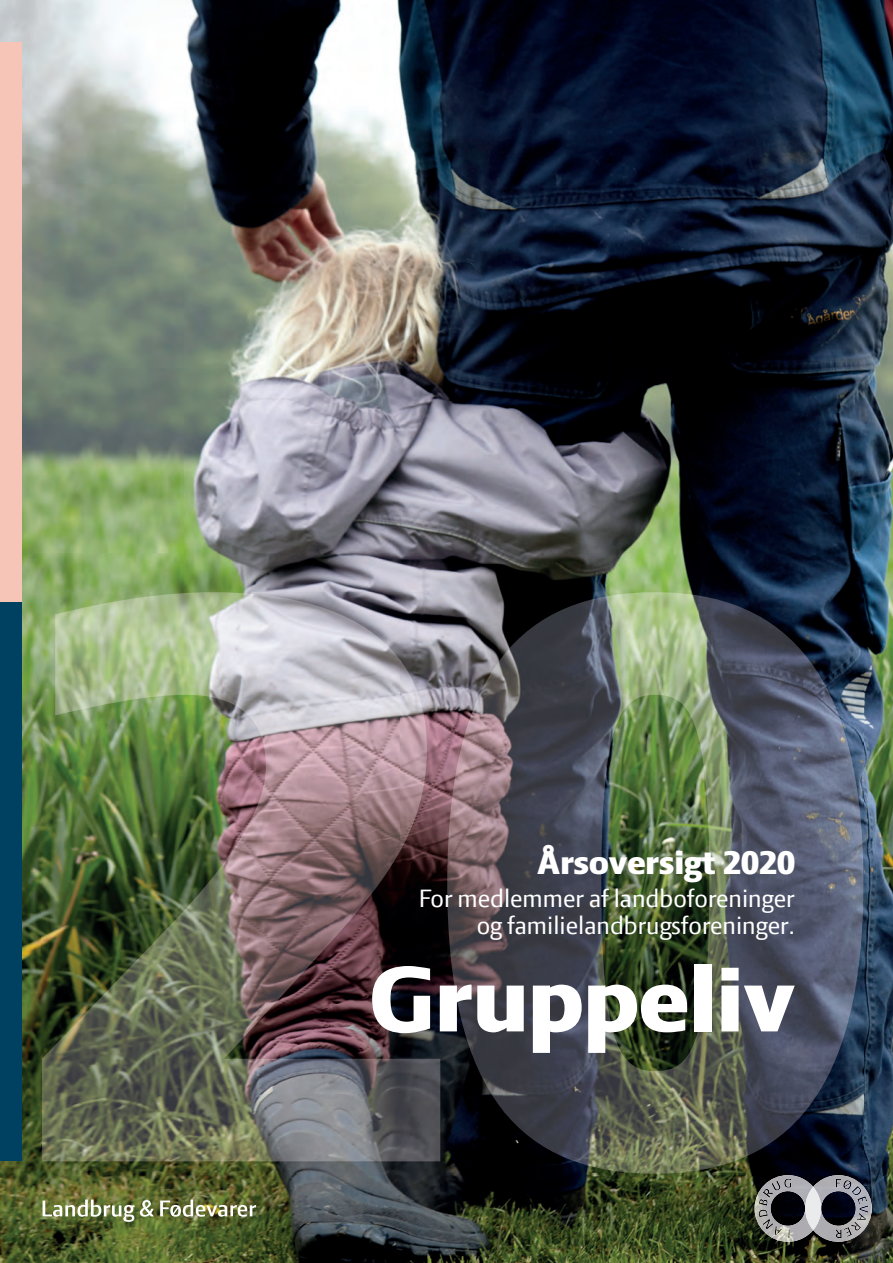
<style>
.page{position:relative;width:893px;height:1263px;background:#fff}
.page>*{position:absolute;margin:0;border:0;box-sizing:border-box;transform-origin:0 0}
.t1{font:800 99px "LF Press Sans";color:#fff}
.t2{font:800 36px "LF Press Sans";color:#fff}
.t3{font:27px/27px "LF Press Sans";color:#fff;text-align:right}
</style>
<div class="page">
<img style="left:0;top:0;width:893px;height:1263px">
<img style="left:42px;top:592px;width:821px;height:582px">
<svg style="left:43px;top:1199px;width:91px;height:23px"></svg>
<svg style="left:140px;top:1200px;width:14px;height:17px"></svg>
<svg style="left:160px;top:1199px;width:96px;height:18px"></svg>
<img style="left:755px;top:1175px;width:50px;height:67px">
<img style="left:805px;top:1175px;width:67px;height:67px">
<img style="left:805px;top:1187px;width:16px;height:43px">
<img style="left:837px;top:1181px;width:28px;height:56px">
<div style="left:0;top:602px;width:21px;height:559px;background:#004161"></div>
<div style="left:0;top:43px;width:21px;height:559px;background:#f6c5b7"></div>
<h2 class="t2" style="left:537px;top:842px;width:259px">Årsoversigt 2020</h2>
<p class="t3" style="left:419px;top:884px;width:378px">For medlemmer af landboforeninger og familielandbrugsforeninger.</p>
<h1 class="t1" style="left:369px;top:942px;width:428px">Gruppeliv</h1>
</div>
